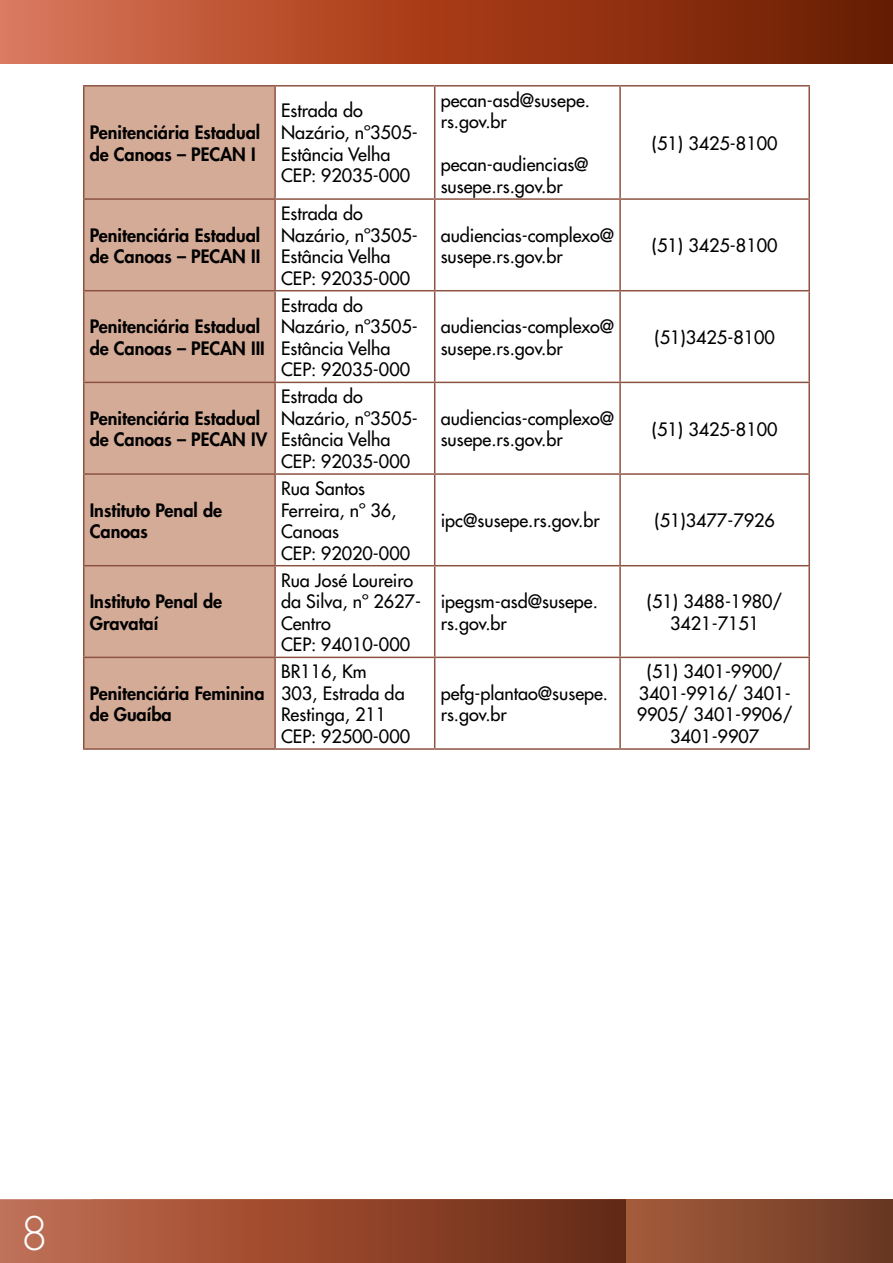
<style>
.page{position:relative;width:893px;height:1263px;background:#fff}
.page>*{position:absolute;margin:0;border:0;box-sizing:border-box;transform-origin:0 0}
.t1{font:300 45px "Futura LT Pro";color:#fff}
.t2{font:500 18px/21.6px "Futura LT Pro";color:#000}
.t3{font:800 18px/21.6px "Futura LT Pro";color:#000}
</style>
<div class="page">
<svg style="left:0;top:0;width:893px;height:64px;background:#a34222"></svg>
<svg style="left:626px;top:1199px;width:267px;height:64px;background:#864a2f"></svg>
<div style="left:0;top:1199px;width:626px;height:64px;background:linear-gradient(to right,#c56d51,#682811)"></div>
<div style="left:84px;top:87px;width:190px;height:661px;background:#d4ab97"></div>
<hr style="left:83px;top:85px;width:192px;height:2px;background:#8d5342">
<hr style="left:83px;top:87px;width:1px;height:111px;background:#8d5342">
<hr style="left:275px;top:85px;width:160px;height:2px;background:#8d5342">
<hr style="left:274px;top:87px;width:2px;height:111px;background:#8d5342">
<hr style="left:435px;top:85px;width:185px;height:2px;background:#8d5342">
<hr style="left:434px;top:87px;width:1px;height:111px;background:#8d5342">
<hr style="left:620px;top:85px;width:190px;height:2px;background:#8d5342">
<hr style="left:619px;top:87px;width:2px;height:111px;background:#8d5342">
<hr style="left:808px;top:87px;width:2px;height:111px;background:#8d5342">
<hr style="left:83px;top:198px;width:192px;height:2px;background:#8d5342">
<hr style="left:83px;top:200px;width:1px;height:90px;background:#8d5342">
<hr style="left:275px;top:198px;width:160px;height:2px;background:#8d5342">
<hr style="left:274px;top:200px;width:2px;height:90px;background:#8d5342">
<hr style="left:435px;top:198px;width:185px;height:2px;background:#8d5342">
<hr style="left:434px;top:200px;width:1px;height:90px;background:#8d5342">
<hr style="left:620px;top:198px;width:190px;height:2px;background:#8d5342">
<hr style="left:619px;top:200px;width:2px;height:90px;background:#8d5342">
<hr style="left:808px;top:200px;width:2px;height:90px;background:#8d5342">
<hr style="left:83px;top:290px;width:192px;height:1px;background:#8d5342">
<hr style="left:83px;top:291px;width:1px;height:91px;background:#8d5342">
<hr style="left:275px;top:290px;width:160px;height:1px;background:#8d5342">
<hr style="left:274px;top:291px;width:2px;height:91px;background:#8d5342">
<hr style="left:435px;top:290px;width:185px;height:1px;background:#8d5342">
<hr style="left:434px;top:291px;width:1px;height:91px;background:#8d5342">
<hr style="left:620px;top:290px;width:190px;height:1px;background:#8d5342">
<hr style="left:619px;top:291px;width:2px;height:91px;background:#8d5342">
<hr style="left:808px;top:291px;width:2px;height:91px;background:#8d5342">
<hr style="left:83px;top:382px;width:192px;height:1px;background:#8d5342">
<hr style="left:83px;top:383px;width:1px;height:90px;background:#8d5342">
<hr style="left:275px;top:382px;width:160px;height:1px;background:#8d5342">
<hr style="left:274px;top:383px;width:2px;height:90px;background:#8d5342">
<hr style="left:435px;top:382px;width:185px;height:1px;background:#8d5342">
<hr style="left:434px;top:383px;width:1px;height:90px;background:#8d5342">
<hr style="left:620px;top:382px;width:190px;height:1px;background:#8d5342">
<hr style="left:619px;top:383px;width:2px;height:90px;background:#8d5342">
<hr style="left:808px;top:383px;width:2px;height:90px;background:#8d5342">
<hr style="left:83px;top:473px;width:192px;height:2px;background:#8d5342">
<hr style="left:83px;top:475px;width:1px;height:90px;background:#8d5342">
<hr style="left:275px;top:473px;width:160px;height:2px;background:#8d5342">
<hr style="left:274px;top:475px;width:2px;height:90px;background:#8d5342">
<hr style="left:435px;top:473px;width:185px;height:2px;background:#8d5342">
<hr style="left:434px;top:475px;width:1px;height:90px;background:#8d5342">
<hr style="left:620px;top:473px;width:190px;height:2px;background:#8d5342">
<hr style="left:619px;top:475px;width:2px;height:90px;background:#8d5342">
<hr style="left:808px;top:475px;width:2px;height:90px;background:#8d5342">
<hr style="left:83px;top:565px;width:192px;height:1px;background:#8d5342">
<hr style="left:83px;top:566px;width:1px;height:91px;background:#8d5342">
<hr style="left:275px;top:565px;width:160px;height:1px;background:#8d5342">
<hr style="left:274px;top:566px;width:2px;height:91px;background:#8d5342">
<hr style="left:435px;top:565px;width:185px;height:1px;background:#8d5342">
<hr style="left:434px;top:566px;width:1px;height:91px;background:#8d5342">
<hr style="left:620px;top:565px;width:190px;height:1px;background:#8d5342">
<hr style="left:619px;top:566px;width:2px;height:91px;background:#8d5342">
<hr style="left:808px;top:566px;width:2px;height:91px;background:#8d5342">
<hr style="left:83px;top:657px;width:192px;height:1px;background:#8d5342">
<hr style="left:83px;top:658px;width:1px;height:90px;background:#8d5342">
<hr style="left:275px;top:657px;width:160px;height:1px;background:#8d5342">
<hr style="left:274px;top:658px;width:2px;height:90px;background:#8d5342">
<hr style="left:435px;top:657px;width:185px;height:1px;background:#8d5342">
<hr style="left:434px;top:658px;width:1px;height:90px;background:#8d5342">
<hr style="left:620px;top:657px;width:190px;height:1px;background:#8d5342">
<hr style="left:619px;top:658px;width:2px;height:90px;background:#8d5342">
<hr style="left:808px;top:658px;width:2px;height:90px;background:#8d5342">
<hr style="left:83px;top:748px;width:192px;height:2px;background:#8d5342">
<hr style="left:275px;top:748px;width:160px;height:2px;background:#8d5342">
<hr style="left:435px;top:748px;width:185px;height:2px;background:#8d5342">
<hr style="left:620px;top:748px;width:190px;height:2px;background:#8d5342">
<p class="t3" style="left:90px;top:121px;width:172px">Penitenciária Estadual de Canoas – PECAN I</p>
<p class="t3" style="left:90px;top:223px;width:172px">Penitenciária Estadual de Canoas – PECAN II</p>
<p class="t3" style="left:90px;top:315px;width:177px">Penitenciária Estadual de Canoas – PECAN III</p>
<p class="t3" style="left:90px;top:407px;width:179px">Penitenciária Estadual de Canoas – PECAN IV</p>
<p class="t3" style="left:90px;top:498px;width:134px">Instituto Penal de<br>Canoas</p>
<p class="t3" style="left:90px;top:590px;width:134px">Instituto Penal de<br>Gravataí</p>
<p class="t3" style="left:90px;top:682px;width:176px">Penitenciária Feminina de Guaíba</p>
<p class="t2" style="left:281px;top:99px;width:138px">Estrada do<br>Nazário, nº3505-<br>Estância Velha<br>CEP: 92035-000</p>
<p class="t2" style="left:441px;top:88px;width:151px">pecan-asd@susepe. rs.gov.br</p>
<p class="t2" style="left:441px;top:153px;width:149px">pecan-audiencias@ susepe.rs.gov.br</p>
<p class="t2" style="left:652px;top:132px;width:127px">(51) 3425-8100</p>
<p class="t2" style="left:281px;top:202px;width:138px">Estrada do<br>Nazário, nº3505-<br>Estância Velha<br>CEP: 92035-000</p>
<p class="t2" style="left:281px;top:293px;width:138px">Estrada do<br>Nazário, nº3505-<br>Estância Velha<br>CEP: 92035-000</p>
<p class="t2" style="left:281px;top:385px;width:138px">Estrada do<br>Nazário, nº3505-<br>Estância Velha<br>CEP: 92035-000</p>
<p class="t2" style="left:281px;top:477px;width:131px">Rua Santos<br>Ferreira, nº 36,<br>Canoas<br>CEP: 92020-000</p>
<p class="t2" style="left:281px;top:568px;width:141px">Rua José Loureiro da Silva, nº 2627-<br>Centro<br>CEP: 94010-000</p>
<p class="t2" style="left:281px;top:660px;width:131px">BR116, Km<br>303, Estrada da<br>Restinga, 211<br>CEP: 92500-000</p>
<p class="t2" style="left:441px;top:223px;width:175px">audiencias-complexo@ susepe.rs.gov.br</p>
<p class="t2" style="left:652px;top:234px;width:127px">(51) 3425-8100</p>
<p class="t2" style="left:441px;top:315px;width:175px">audiencias-complexo@ susepe.rs.gov.br</p>
<p class="t2" style="left:654px;top:326px;width:122px">(51)3425-8100</p>
<p class="t2" style="left:441px;top:407px;width:175px">audiencias-complexo@ susepe.rs.gov.br</p>
<p class="t2" style="left:652px;top:417px;width:127px">(51) 3425-8100</p>
<p class="t2" style="left:441px;top:509px;width:160px">ipc@susepe.rs.gov.br</p>
<p class="t2" style="left:654px;top:509px;width:122px">(51)3477-7926</p>
<p class="t2" style="left:441px;top:590px;width:159px">ipegsm-asd@susepe. rs.gov.br</p>
<p class="t2" style="left:647px;top:590px;width:137px;text-align:center">(51) 3488-1980/<br>3421-7151</p>
<p class="t2" style="left:441px;top:681px;width:169px">pefg-plantao@susepe. rs.gov.br</p>
<p class="t2" style="left:637px;top:660px;width:157px;text-align:center">(51) 3401-9900/<br>3401-9916/ 3401-<br>9905/ 3401-9906/<br>3401-9907</p>
<h1 class="t1" style="left:21px;top:1204px;width:29px">8</h1>
</div>
